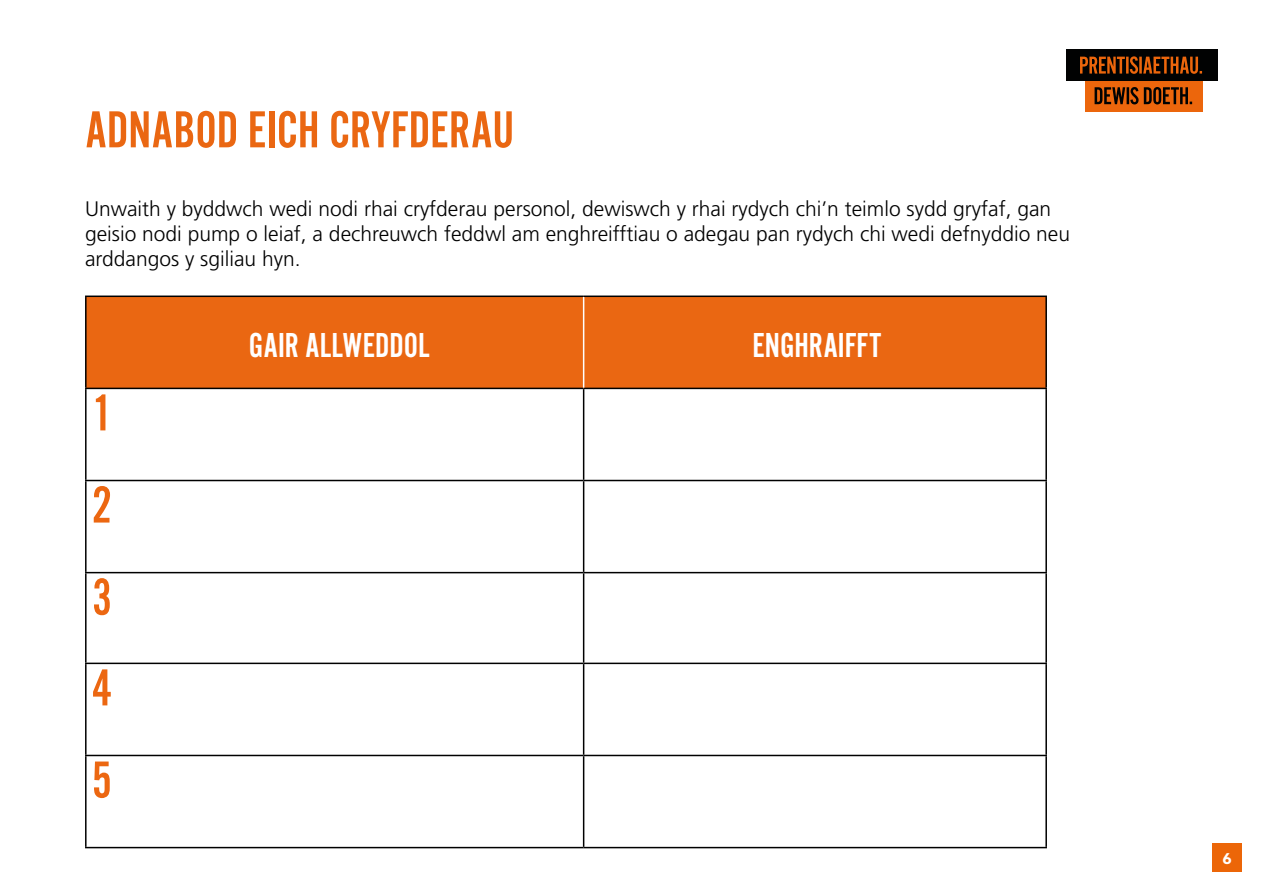
<style>
.page{position:relative;width:1263px;height:893px;background:#fff}
.page>*{position:absolute;margin:0;border:0;box-sizing:border-box;transform-origin:0 0}
.t1{font:54px "Alternate Got No 2 D";color:#ea6712}
.t2{font:54px/91.8px "Alternate Got No 2 D";color:#ec6711;text-align:justify}
.t3{font:36px "Alternate Got No 2 D";color:#fff}
.t4{font:300 21px/25.2px "Frutiger LT Std";color:#000}
.t5{font:700 15px "Azo Sans";color:#fff}
</style>
<div class="page">
<svg style="left:1212px;top:843px;width:30px;height:29px"></svg>
<div style="left:87px;top:297px;width:958px;height:91px;background:#ea6712"></div>
<hr style="left:85px;top:389px;width:2px;height:91px;background:#000">
<hr style="left:583px;top:389px;width:1px;height:91px;background:#000">
<hr style="left:1045px;top:389px;width:2px;height:91px;background:#000">
<hr style="left:85px;top:480px;width:499px;height:1px;background:#000">
<hr style="left:85px;top:481px;width:2px;height:91px;background:#000">
<hr style="left:584px;top:480px;width:463px;height:1px;background:#000">
<hr style="left:583px;top:481px;width:1px;height:91px;background:#000">
<hr style="left:1045px;top:481px;width:2px;height:91px;background:#000">
<hr style="left:85px;top:572px;width:499px;height:1px;background:#000">
<hr style="left:85px;top:573px;width:2px;height:90px;background:#000">
<hr style="left:584px;top:572px;width:463px;height:1px;background:#000">
<hr style="left:583px;top:573px;width:1px;height:90px;background:#000">
<hr style="left:1045px;top:573px;width:2px;height:90px;background:#000">
<hr style="left:85px;top:663px;width:499px;height:1px;background:#000">
<hr style="left:85px;top:664px;width:2px;height:91px;background:#000">
<hr style="left:584px;top:663px;width:463px;height:1px;background:#000">
<hr style="left:583px;top:664px;width:1px;height:91px;background:#000">
<hr style="left:1045px;top:664px;width:2px;height:91px;background:#000">
<hr style="left:85px;top:755px;width:499px;height:1px;background:#000">
<hr style="left:85px;top:756px;width:2px;height:91px;background:#000">
<hr style="left:584px;top:755px;width:463px;height:1px;background:#000">
<hr style="left:583px;top:756px;width:1px;height:91px;background:#000">
<hr style="left:1045px;top:756px;width:2px;height:91px;background:#000">
<hr style="left:85px;top:847px;width:499px;height:1px;background:#000">
<hr style="left:584px;top:847px;width:463px;height:1px;background:#000">
<hr style="left:85px;top:296px;width:499px;height:1px;background:#000">
<hr style="left:85px;top:297px;width:2px;height:91px;background:#000">
<hr style="left:584px;top:296px;width:463px;height:1px;background:#000">
<hr style="left:1045px;top:297px;width:2px;height:91px;background:#000">
<hr style="left:85px;top:388px;width:499px;height:1px;background:#000">
<hr style="left:584px;top:388px;width:463px;height:1px;background:#000">
<hr style="left:583px;top:297px;width:1px;height:91px;background:#fff">
<div style="left:1085px;top:81px;width:117px;height:30px;background:#ec660c"></div>
<img style="left:1094px;top:87px;width:98px;height:17px">
<div style="left:1066px;top:50px;width:151px;height:31px;background:#010202"></div>
<img style="left:1080px;top:56px;width:122px;height:18px">
<h1 class="t1" style="left:85px;top:101px;width:431px">ADNABOD EICH CRYFDERAU</h1>
<p class="t4" style="left:85px;top:196px;width:986px">Unwaith y byddwch wedi nodi rhai cryfderau personol, dewiswch y rhai rydych chi’n teimlo sydd gryfaf, gan geisio nodi pump o leiaf, a dechreuwch feddwl am enghreifftiau o adegau pan rydych chi wedi defnyddio neu arddangos y sgiliau hyn.</p>
<h1 class="t2" style="left:92px;top:368px;width:22px">1<br>2<br>3<br>4<br>5</h1>
<h2 class="t3" style="left:249px;top:326px;width:182px">GAIR ALLWEDDOL</h2>
<h2 class="t3" style="left:752px;top:326px;width:131px">ENGHRAIFFT</h2>
<p class="t5" style="left:1222px;top:848px;width:11px">6</p>
</div>
